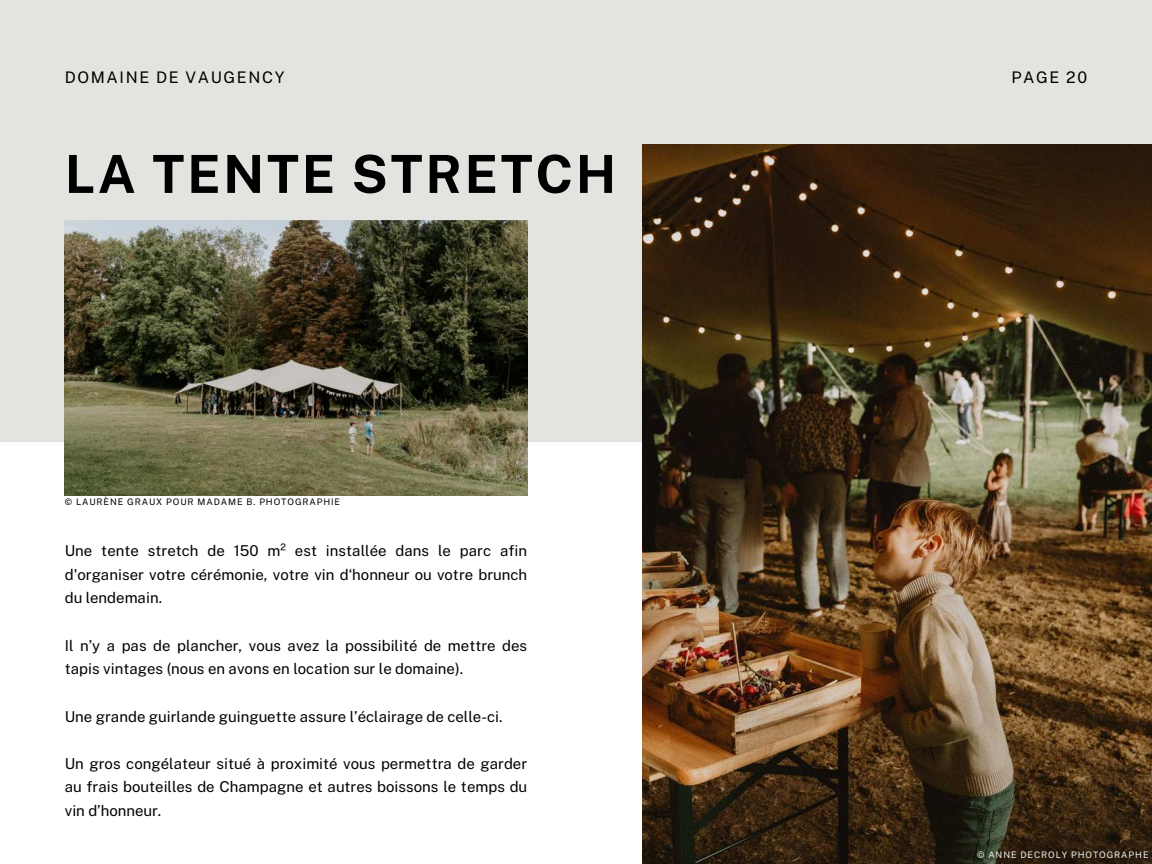
<style>
.page{position:relative;width:1152px;height:864px;background:#fff}
.page>*{position:absolute;margin:0;border:0;box-sizing:border-box;transform-origin:0 0}
.t1{font:700 52.5px "Public Sans";letter-spacing:.05em;color:#000}
.t2{font:16.05px "Public Sans";letter-spacing:.1em;color:#000}
.t3{font:15px/23.5px "Public Sans";color:#000;text-align:justify}
.t4{font:9px "Public Sans";letter-spacing:.1em;color:#000}
.t5{font:9px "Public Sans";letter-spacing:.1em;color:#f1efec}
</style>
<div class="page">
<div style="left:0;top:0;width:1151px;height:442px;background:#e3e4e0"></div>
<img style="left:65px;top:221px;width:462px;height:274px">
<img style="left:642px;top:144px;width:510px;height:720px">
<p class="t2" style="left:65px;top:65px;width:221px">DOMAINE DE VAUGENCY</p>
<p class="t2" style="left:1011px;top:65px;width:77px">PAGE 20</p>
<h1 class="t1" style="left:65px;top:136px;width:553px">LA TENTE STRETCH</h1>
<p class="t4" style="left:65px;top:495px;width:277px">© LAURÈNE GRAUX POUR MADAME B. PHOTOGRAPHIE</p>
<p class="t3" style="left:65px;top:538px;width:464px">Une tente stretch de 150 m² est installée dans le parc afin d'organiser votre cérémonie, votre vin d8honneur ou votre brunch du lendemain.</p>
<p class="t3" style="left:65px;top:633px;width:464px">Il n9y a pas de plancher, vous avez la possibilité de mettre des tapis vintages (nous en avons en location sur le domaine).</p>
<p class="t3" style="left:65px;top:703px;width:439px">Une grande guirlande guinguette assure l9éclairage de celle-ci.</p>
<p class="t3" style="left:65px;top:751px;width:464px">Un gros congélateur situé à proximité vous permettra de garder au frais bouteilles de Champagne et autres boissons le temps du vin d9honneur.</p>
<p class="t5" style="left:977px;top:848px;width:173px">© ANNE DECROLY PHOTOGRAPHE</p>
</div>
